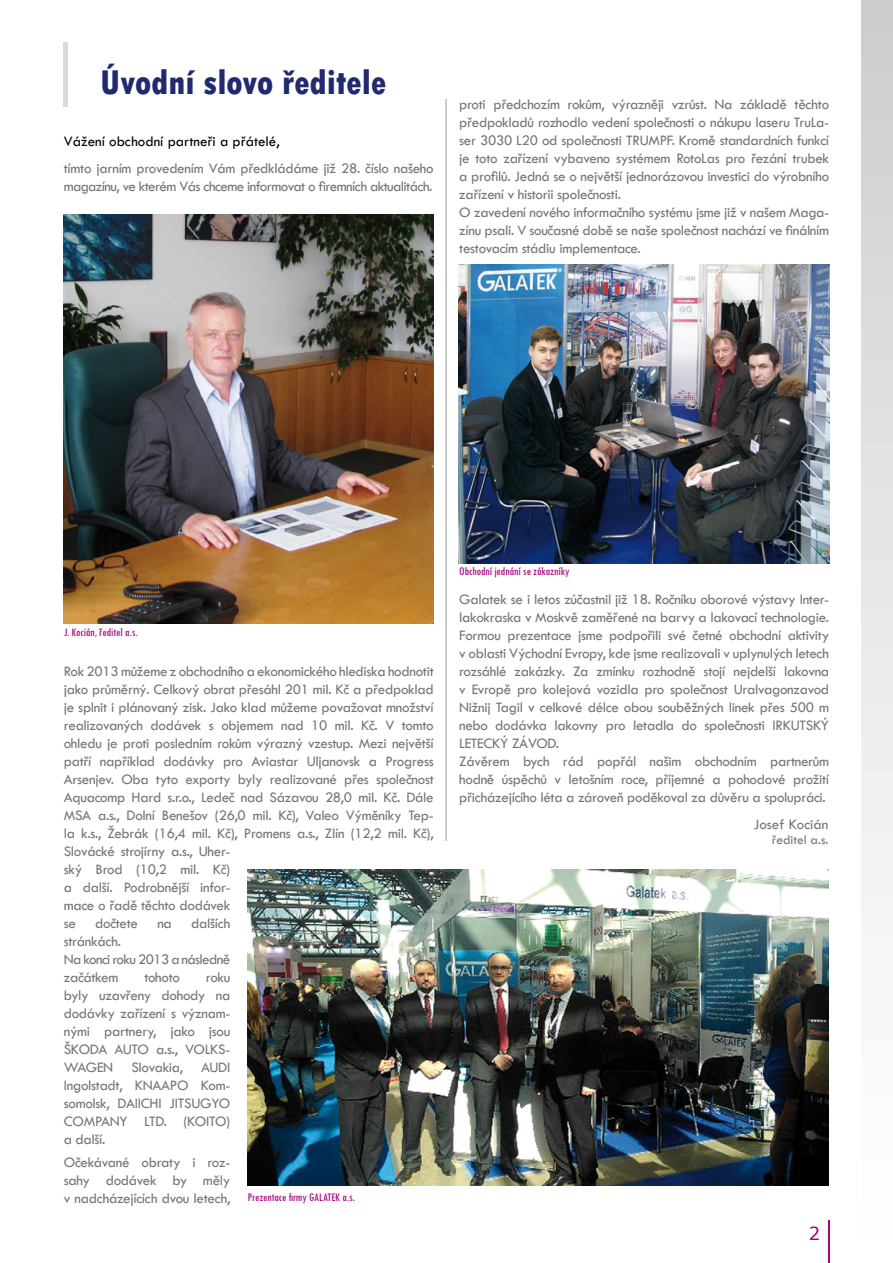
<style>
.page{position:relative;width:893px;height:1263px;background:#fff}
.page>*{position:absolute;margin:0;border:0;box-sizing:border-box;transform-origin:0 0}
.t1{font:800 condensed 36px "Tw Cen";color:#212970}
.t2{font:18px "Verdana";color:#a5027d}
.t3{font:15px/18px "Tw Cen";letter-spacing:-.02em;color:#757577}
.t4{font:15px/18px "Tw Cen";letter-spacing:-.04em;color:#757577}
.t5{font:15px "Tw Cen";color:#000}
.t6{font:15px "Tw Cen";color:#757577}
.t7{font:13.5px "Tw Cen";color:#757577}
.t8{font:condensed 12px "Tw Cen";color:#a5027d}
</style>
<div class="page">
<img style="left:64px;top:215px;width:370px;height:408px">
<hr style="left:446px;top:99px;width:1px;height:742px;background:#98999b">
<hr style="left:64px;top:43px;width:4px;height:64px;background:#d9dadb">
<div style="left:861px;top:0;width:32px;height:1263px;background:linear-gradient(to bottom,#cdcecf,#fff)"></div>
<hr style="left:828px;top:1220px;width:1px;height:43px;background:#a5027d">
<img style="left:247px;top:870px;width:582px;height:315px">
<img style="left:459px;top:264px;width:371px;height:299px">
<h1 class="t1" style="left:100px;top:61px;width:288px">Úvodní slovo ředitele</h1>
<p class="t5" style="left:64px;top:133px;width:217px">Vážení obchodní partneři a přátelé,</p>
<p class="t3" style="left:64px;top:160px;width:371px">tímto jarním provedením Vám předkládáme již 28. číslo našeho magazínu, ve kterém Vás chceme informovat o firemních aktualitách.</p>
<p class="t3" style="left:459px;top:96px;width:371px">proti předchozím rokům, výrazněji vzrůst. Na základě těchto předpokladů rozhodlo vedení společnosti o nákupu laseru TruLa&shy;ser 3030 L20 od společnosti TRUMPF. Kromě standardních funkcí je toto zařízení vybaveno systémem RotoLas pro řezání trubek a profilů. Jedná se o největší jednorázovou investici do výrobního zařízení v historii společnosti.<br>O zavedení nového informačního systému jsme již v našem Maga&shy;zínu psali. V současné době se naše společnost nachází ve finálním testovacím stádiu implementace.</p>
<p class="t8" style="left:64px;top:625px;width:75px">J. Kocián, ředitel a.s.</p>
<p class="t3" style="left:64px;top:662px;width:371px">Rok 2013 můžeme z obchodního a ekonomického hlediska hodnotit jako průměrný. Celkový obrat přesáhl 201 mil. Kč a předpoklad je splnit i plánovaný zisk. Jako klad můžeme považovat množství realizovaných dodávek s objemem nad 10 mil. Kč. V tomto ohledu je proti posledním rokům výrazný vzestup. Mezi největší patří například dodávky pro Aviastar Uljanovsk a Progress Arsenjev. Oba tyto exporty byly realizované přes společnost Aquacomp Hard s.r.o., Ledeč nad Sázavou 28,0 mil. Kč. Dále MSA a.s., Dolní Benešov (26,0 mil. Kč), Valeo Výměníky Tep&shy;la k.s., Žebrák (16,4 mil. Kč), Promens a.s., Zlín (12,2 mil. Kč), Slovácké strojírny a.s., Uher-<br>ský Brod (10,2 mil. Kč)<br>a další. Podrobnější infor-<br>mace o řadě těchto dodávek<br>se</p>
<p class="t3" style="left:95px;top:914px;width:44px">dočtete</p>
<p class="t3" style="left:157px;top:914px;width:16px">na</p>
<p class="t3" style="left:191px;top:914px;width:41px">dalších</p>
<p class="t4" style="left:64px;top:932px;width:168px">stránkách.<br>Na konci roku 2013 a následně začátkem</p>
<p class="t3" style="left:64px;top:968px;width:168px;text-align:justify;text-indent:142px">roku byly uzavřeny dohody na dodávky zařízení s význam&shy;nými partnery, jako jsou ŠKODA AUTO a.s., VOLKS-WAGEN Slovakia, AUDI Ingolstadt, KNAAPO Kom&shy;somolsk, DAIICHI JITSUGYO COMPANY LTD. (KOITO) a další.</p>
<p class="t3" style="left:64px;top:1153px;width:168px;text-align:justify">Očekávané obraty i roz&shy;sahy dodávek by měly v nadcházejících dvou letech,</p>
<p class="t3" style="left:144px;top:968px;width:37px">tohoto</p>
<p class="t8" style="left:248px;top:1189px;width:109px">Prezentace firmy GALATEK a.s.</p>
<p class="t8" style="left:459px;top:564px;width:112px">Obchodní jednání se zákazníky</p>
<p class="t3" style="left:459px;top:591px;width:371px">Galatek se i letos zúčastnil již 18. Ročníku oborové výstavy Inter&shy;lakokraska v Moskvě zaměřené na barvy a lakovací technologie.<br>Formou prezentace jsme podpořili své četné obchodní aktivity v oblasti Východní Evropy, kde jsme realizovali v uplynulých letech rozsáhlé zakázky. Za zmínku rozhodně stojí nejdelší lakovna v Evropě pro kolejová vozidla pro společnost Uralvagonzavod Nižnij Tagil v celkové délce obou souběžných linek přes 500 m nebo dodávka lakovny pro letadla do společnosti IRKUTSKÝ LETECKÝ ZÁVOD.<br>Závěrem bych rád popřál našim obchodním partnerům hodně úspěchů v letošním roce, příjemné a pohodové prožití přicházejícího léta a zároveň poděkoval za důvěru a spolupráci.</p>
<p class="t6" style="left:754px;top:815px;width:76px">Josef Kocián</p>
<p class="t7" style="left:772px;top:831px;width:58px">ředitel a.s.</p>
<p class="t2" style="left:809px;top:1220px;width:13px">2</p>
</div>
